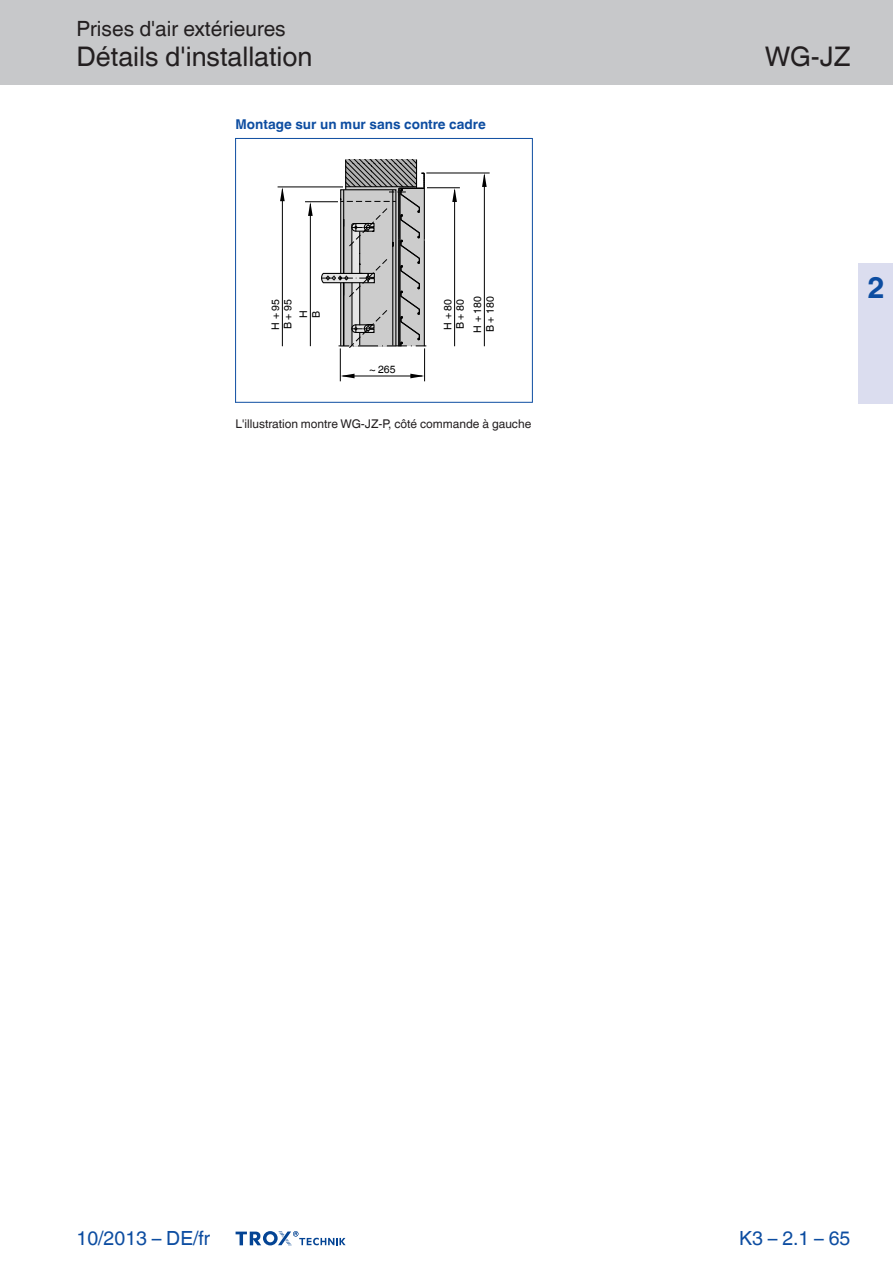
<style>
.page{position:relative;width:893px;height:1263px;background:#fff}
.page>*{position:absolute;margin:0;border:0;box-sizing:border-box;transform-origin:0 0}
.t1{font:700 30px "TROX Helvetica";color:#0d4da1}
.t2{font:27px "TROX Helvetica";color:#231f20}
.t3{font:21px "TROX Helvetica";color:#231f20}
.t4{font:19.5px "TROX Helvetica";color:#0d4da1}
.t5{font:700 13.5px "TROX Helvetica";color:#0d4da1}
.t6{font:12px "TROX Helvetica";color:#231f20}
.t7{font:10.5px/12.6px "TROX Helvetica";color:#000}
</style>
<div class="page">
<div style="left:0;top:0;width:893px;height:85px;background:#c7c8ca"></div>
<div style="left:859px;top:264px;width:34px;height:140px;background:#dbddef"></div>
<svg style="left:320px;top:160px;width:106px;height:188px"></svg>
<hr style="left:310px;top:204px;width:1px;height:142px;background:#000">
<svg style="left:308px;top:202px;width:5px;height:14px"></svg>
<hr style="left:305px;top:201px;width:33px;height:1px;background:#000">
<hr style="left:282px;top:189px;width:1px;height:157px;background:#000">
<svg style="left:280px;top:188px;width:5px;height:13px"></svg>
<hr style="left:278px;top:187px;width:65px;height:1px;background:#000">
<hr style="left:343px;top:376px;width:79px;height:1px;background:#000">
<svg style="left:341px;top:374px;width:14px;height:4px"></svg>
<svg style="left:410px;top:374px;width:14px;height:4px"></svg>
<hr style="left:340px;top:348px;width:1px;height:33px;background:#000">
<hr style="left:424px;top:348px;width:1px;height:33px;background:#000">
<hr style="left:454px;top:190px;width:1px;height:156px;background:#000">
<svg style="left:452px;top:188px;width:5px;height:14px"></svg>
<hr style="left:427px;top:187px;width:33px;height:1px;background:#000">
<hr style="left:484px;top:175px;width:1px;height:171px;background:#000">
<svg style="left:482px;top:174px;width:5px;height:13px"></svg>
<hr style="left:426px;top:173px;width:64px;height:1px;background:#000">
<hr style="left:235px;top:138px;width:1px;height:265px;background:#0d4da1">
<hr style="left:532px;top:138px;width:1px;height:265px;background:#0d4da1">
<hr style="left:235px;top:138px;width:297px;height:1px;background:#0d4da1">
<hr style="left:235px;top:402px;width:297px;height:1px;background:#0d4da1">
<svg style="left:236px;top:1231px;width:110px;height:15px"></svg>
<h3 class="t3" style="left:77px;top:17px;width:211px">Prises d'air extérieures</h3>
<h2 class="t2" style="left:77px;top:41px;width:237px">Détails d'installation</h2>
<h2 class="t2" style="left:765px;top:41px;width:87px">WG-JZ</h2>
<p class="t5" style="left:236px;top:116px;width:252px">Montage sur un mur sans contre cadre</p>
<p class="t7" style="left:269px;top:330px;width:32px;rotate:-90deg">H + 95<br>B + 95</p>
<p class="t7" style="left:441px;top:330px;width:32px;rotate:-90deg">H + 80<br>B + 80</p>
<p class="t7" style="left:471px;top:332px;width:38px;rotate:-90deg">H + 180<br>B + 180</p>
<p class="t7" style="left:369px;top:363px;width:28px">~ 265</p>
<p class="t7" style="left:297px;top:318px;width:9px;rotate:-90deg">H<br>B</p>
<p class="t6" style="left:236px;top:417px;width:297px">L'illustration montre WG-JZ-P, côté commande à gauche</p>
<h1 class="t1" style="left:867px;top:270px;width:19px">2</h1>
<h3 class="t4" style="left:77px;top:1227px;width:135px">10/2013 – DE/fr</h3>
<h3 class="t4" style="left:739px;top:1227px;width:113px">K3 – 2.1 – 65</h3>
</div>
